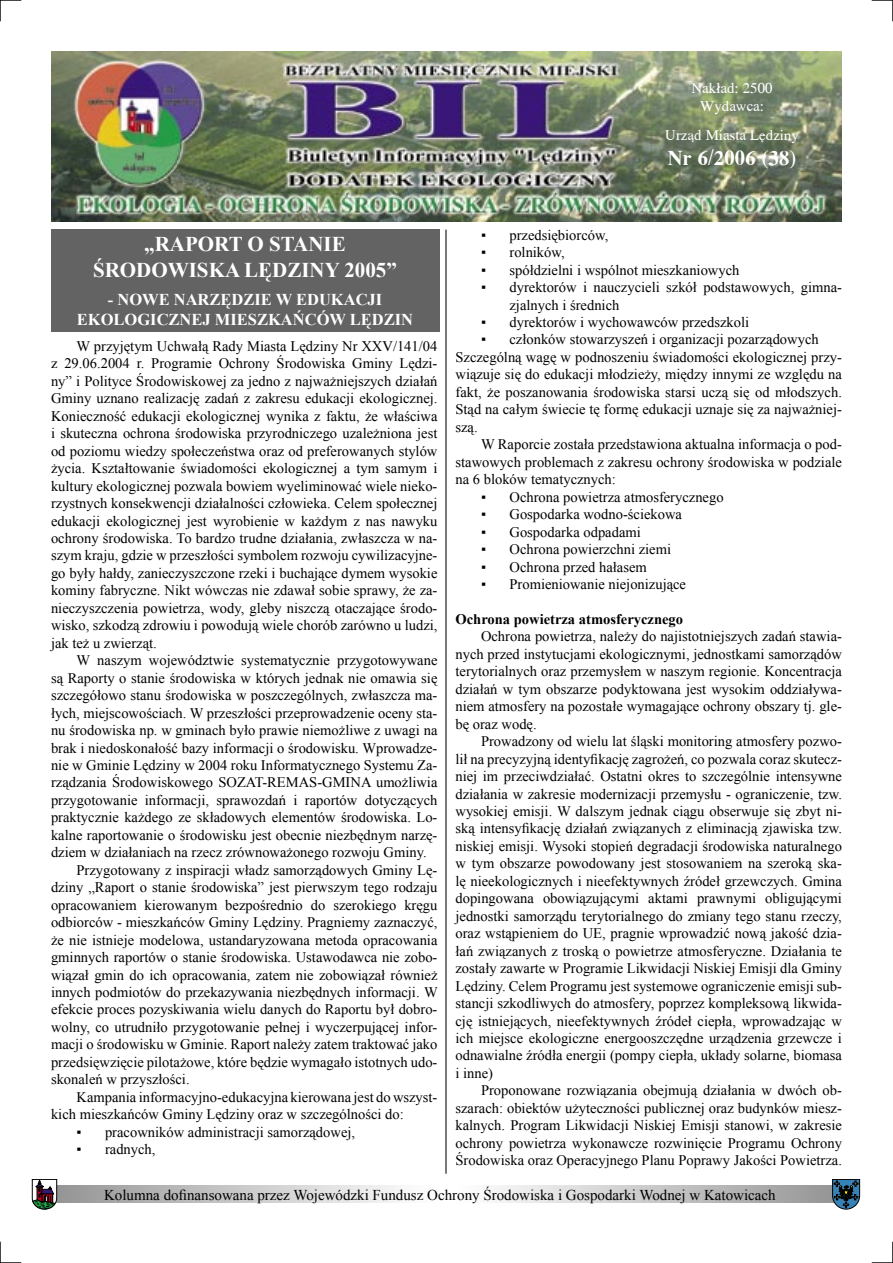
<style>
.page{position:relative;width:893px;height:1263px;background:#fff}
.page>*{position:absolute;margin:0;border:0;box-sizing:border-box;transform-origin:0 0}
.TEXT{font:700 21px/25.2px "Times New Roman";color:#fff;text-align:center}
.t1{font:700 21px "Torontopl";color:#fff}
.TEXT-2{font:700 16.5px/19.8px "Times New Roman";color:#fff;text-align:center}
.t2{font:15px "Times New Roman";color:#000}
.t3{font:15px "Torontopl";color:#fff}
.TEXT-3{font:14.55px/17.4px "Times New Roman";color:#000;text-align:justify}
.TEXT-4{font:700 14.55px "Times New Roman";color:#000}
</style>
<div class="page">
<div style="left:54px;top:1186px;width:380px;height:17px;background:linear-gradient(to right,#959595,#fff)"></div>
<div style="left:458px;top:1186px;width:380px;height:17px;background:linear-gradient(to right,#fff,#959595)"></div>
<svg style="left:32px;top:1179px;width:25px;height:31px"></svg>
<svg style="left:832px;top:1179px;width:28px;height:30px"></svg>
<svg style="left:872px;top:0;width:21px;height:21px"></svg>
<svg style="left:0;top:0;width:21px;height:21px"></svg>
<svg style="left:0;top:1242px;width:21px;height:21px"></svg>
<svg style="left:872px;top:1242px;width:21px;height:21px"></svg>
<img style="left:51px;top:51px;width:791px;height:170px">
<hr style="left:445px;top:230px;width:1px;height:944px;background:#000">
<div style="left:51px;top:230px;width:388px;height:102px;background:#636363"></div>
<p class="t3" style="left:691px;top:80px;width:83px">Nak³ad: 2500</p>
<p class="t3" style="left:700px;top:98px;width:65px">Wydawca:</p>
<p class="t3" style="left:665px;top:127px;width:135px">Urz¹d Miasta Lêdziny</p>
<p class="t1" style="left:668px;top:145px;width:130px">Nr 6/2006 (38)</p>
<p class="TEXT" style="left:93px;top:231px;width:305px">„RAPORT O STANIE<br>ŚRODOWISKA LĘDZINY 2005”</p>
<p class="TEXT-2" style="left:77px;top:289px;width:338px">- NOWE NARZĘDZIE W EDUKACJI<br>EKOLOGICZNEJ MIESZKAŃCÓW LĘDZIN</p>
<p class="TEXT-3" style="left:51px;top:337px;width:388px;text-indent:26px">W przyjętym Uchwałą Rady Miasta Lędziny Nr XXV/141/04 z 29.06.2004 r. Programie Ochrony Środowiska Gminy Lędzi&shy;ny” i Polityce Środowiskowej za jedno z najważniejszych działań Gminy uznano realizację zadań z zakresu edukacji ekologicznej.<br>Konieczność edukacji ekologicznej wynika z faktu, że właściwa i skuteczna ochrona środowiska przyrodniczego uzależniona jest od poziomu wiedzy społeczeństwa oraz od preferowanych stylów życia. Kształtowanie świadomości ekologicznej a tym samym i kultury ekologicznej pozwala bowiem wyeliminować wiele nieko&shy;rzystnych konsekwencji działalności człowieka. Celem społecznej edukacji ekologicznej jest wyrobienie w każdym z nas nawyku ochrony środowiska. To bardzo trudne działania, zwłaszcza w na&shy;szym kraju, gdzie w przeszłości symbolem rozwoju cywilizacyjne&shy;go były hałdy, zanieczyszczone rzeki i buchające dymem wysokie kominy fabryczne. Nikt wówczas nie zdawał sobie sprawy, że za&shy;nieczyszczenia powietrza, wody, gleby niszczą otaczające środo&shy;wisko, szkodzą zdrowiu i powodują wiele chorób zarówno u ludzi, jak też u zwierząt.</p>
<p class="TEXT-3" style="left:51px;top:651px;width:388px;text-indent:26px">W naszym województwie systematycznie przygotowywane są Raporty o stanie środowiska w których jednak nie omawia się szczegółowo stanu środowiska w poszczególnych, zwłaszcza ma&shy;łych, miejscowościach. W przeszłości przeprowadzenie oceny sta&shy;nu środowiska np. w gminach było prawie niemożliwe z uwagi na brak i niedoskonałość bazy informacji o środowisku. Wprowadze&shy;nie w Gminie Lędziny w 2004 roku Informatycznego Systemu Za&shy;rządzania Środowiskowego SOZAT-REMAS-GMINA umożliwia przygotowanie informacji, sprawozdań i raportów dotyczących praktycznie każdego ze składowych elementów środowiska. Lo&shy;kalne raportowanie o środowisku jest obecnie niezbędnym narzę&shy;dziem w działaniach na rzecz zrównoważonego rozwoju Gminy.</p>
<p class="TEXT-3" style="left:51px;top:861px;width:388px;text-indent:26px">Przygotowany z inspiracji władz samorządowych Gminy Lę&shy;dziny „Raport o stanie środowiska” jest pierwszym tego rodzaju opracowaniem kierowanym bezpośrednio do szerokiego kręgu odbiorców - mieszkańców Gminy Lędziny. Pragniemy zaznaczyć, że nie istnieje modelowa, ustandaryzowana metoda opracowania gminnych raportów o stanie środowiska. Ustawodawca nie zobo&shy;wiązał gmin do ich opracowania, zatem nie zobowiązał również innych podmiotów do przekazywania niezbędnych informacji. W efekcie proces pozyskiwania wielu danych do Raportu był dobro&shy;wolny, co utrudniło przygotowanie pełnej i wyczerpującej infor&shy;macji o środowisku w Gminie. Raport należy zatem traktować jako przedsięwzięcie pilotażowe, które będzie wymagało istotnych udo&shy;skonaleń w przyszłości.</p>
<p class="TEXT-3" style="left:51px;top:1088px;width:388px;text-indent:26px">Kampania informacyjno-edukacyjna kierowana jest do wszyst&shy;kich mieszkańców Gminy Lędziny oraz w szczególności do:</p>
<p class="TEXT-3" style="left:77px;top:1123px;width:280px">▪ pracowników administracji samorządowej,</p>
<p class="TEXT-3" style="left:77px;top:1140px;width:80px">▪ radnych,</p>
<p class="TEXT-3" style="left:481px;top:226px;width:129px">▪ przedsiębiorców,</p>
<p class="TEXT-3" style="left:481px;top:243px;width:85px">▪ rolników,</p>
<p class="TEXT-3" style="left:481px;top:261px;width:260px">▪ spółdzielni i wspólnot mieszkaniowych</p>
<p class="TEXT-3" style="left:509px;top:278px;width:334px;text-indent:-28px">▪ dyrektorów i nauczycieli szkół podstawowych, gimna&shy;zjalnych i średnich</p>
<p class="TEXT-3" style="left:481px;top:313px;width:270px">▪ dyrektorów i wychowawców przedszkoli</p>
<p class="TEXT-3" style="left:481px;top:331px;width:339px">▪ członków stowarzyszeń i organizacji pozarządowych</p>
<p class="TEXT-3" style="left:455px;top:348px;width:388px">Szczególną wagę w podnoszeniu świadomości ekologicznej przy&shy;wiązuje się do edukacji młodzieży, między innymi ze względu na fakt, że poszanowania środowiska starsi uczą się od młodszych.<br>Stąd na całym świecie tę formę edukacji uznaje się za najważniej&shy;szą.</p>
<p class="TEXT-3" style="left:455px;top:435px;width:388px;text-indent:26px">W Raporcie została przedstawiona aktualna informacja o pod&shy;stawowych problemach z zakresu ochrony środowiska w podziale na 6 bloków tematycznych:</p>
<p class="TEXT-3" style="left:481px;top:488px;width:244px">▪ Ochrona powietrza atmosferycznego</p>
<p class="TEXT-3" style="left:481px;top:505px;width:203px">▪ Gospodarka wodno-ściekowa</p>
<p class="TEXT-3" style="left:481px;top:523px;width:161px">▪ Gospodarka odpadami</p>
<p class="TEXT-3" style="left:481px;top:540px;width:192px">▪ Ochrona powierzchni ziemi</p>
<p class="TEXT-3" style="left:481px;top:558px;width:167px">▪ Ochrona przed hałasem</p>
<p class="TEXT-3" style="left:481px;top:575px;width:207px">▪ Promieniowanie niejonizujące</p>
<p class="TEXT-4" style="left:455px;top:609px;width:229px">Ochrona powietrza atmosferycznego</p>
<p class="TEXT-3" style="left:455px;top:627px;width:388px;text-indent:26px">Ochrona powietrza, należy do najistotniejszych zadań stawia&shy;nych przed instytucjami ekologicznymi, jednostkami samorządów terytorialnych oraz przemysłem w naszym regionie. Koncentracja działań w tym obszarze podyktowana jest wysokim oddziaływa&shy;niem atmosfery na pozostałe wymagające ochrony obszary tj. gle&shy;bę oraz wodę.</p>
<p class="TEXT-3" style="left:455px;top:732px;width:388px;text-indent:26px">Prowadzony od wielu lat śląski monitoring atmosfery pozwo&shy;lił na precyzyjną identyfikację zagrożeń, co pozwala coraz skutecz&shy;niej im przeciwdziałać. Ostatni okres to szczególnie intensywne działania w zakresie modernizacji przemysłu - ograniczenie, tzw. wysokiej emisji. W dalszym jednak ciągu obserwuje się zbyt ni&shy;ską intensyfikację działań związanych z eliminacją zjawiska tzw. niskiej emisji. Wysoki stopień degradacji środowiska naturalnego w tym obszarze powodowany jest stosowaniem na szeroką ska&shy;lę nieekologicznych i nieefektywnych źródeł grzewczych. Gmina dopingowana obowiązującymi aktami prawnymi obligującymi jednostki samorządu terytorialnego do zmiany tego stanu rzeczy, oraz wstąpieniem do UE, pragnie wprowadzić nową jakość dzia&shy;łań związanych z troską o powietrze atmosferyczne. Działania te zostały zawarte w Programie Likwidacji Niskiej Emisji dla Gminy Lędziny. Celem Programu jest systemowe ograniczenie emisji sub&shy;stancji szkodliwych do atmosfery, poprzez kompleksową likwida&shy;cję istniejących, nieefektywnych źródeł ciepła, wprowadzając w ich miejsce ekologiczne energooszczędne urządzenia grzewcze i odnawialne źródła energii (pompy ciepła, układy solarne, biomasa i inne)</p>
<p class="TEXT-3" style="left:455px;top:1081px;width:388px;text-indent:26px">Proponowane rozwiązania obejmują działania w dwóch ob&shy;szarach: obiektów użyteczności publicznej oraz budynków miesz&shy;kalnych. Program Likwidacji Niskiej Emisji stanowi, w zakresie ochrony powietrza wykonawcze rozwinięcie Programu Ochrony Środowiska oraz Operacyjnego Planu Poprawy Jakości Powietrza.</p>
<p class="t2" style="left:104px;top:1185px;width:673px">Kolumna dofinansowana przez Wojewódzki Fundusz Ochrony Środowiska i Gospodarki Wodnej w Katowicach</p>
</div>
